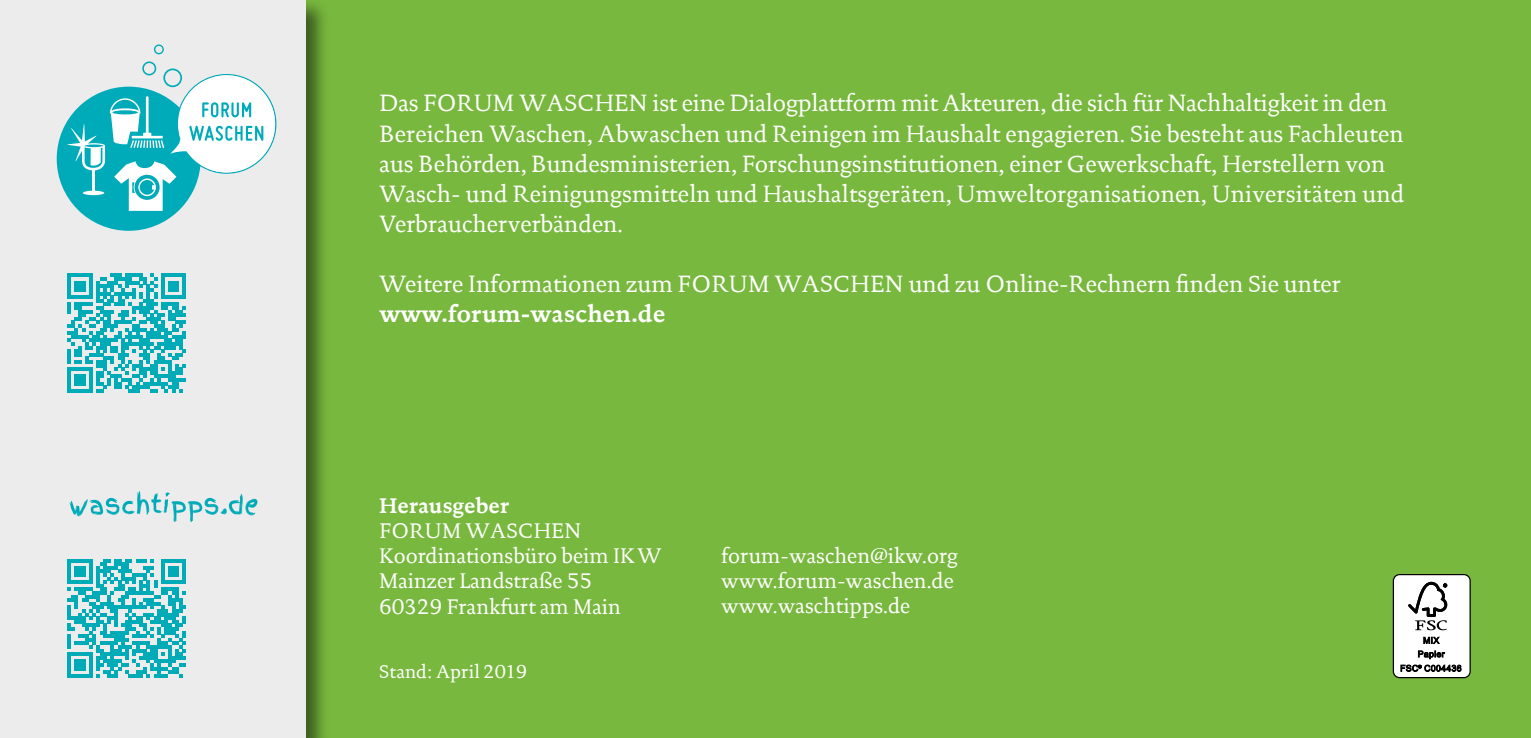
<style>
.page{position:relative;width:1531px;height:738px;background:#fff}
.page>*{position:absolute;margin:0;border:0;box-sizing:border-box;transform-origin:0 0}
.t1{font:23.75px/30px "Documenta Dtl";color:#fff}
.t2{font:21.25px "Documenta Dtl";color:#fff}
.t3{font:700 21.25px "Documenta Dtl";color:#fff}
.t4{font:18.75px "Documenta Dtl";color:#fff}
.s1{font-weight:700}
</style>
<div class="page">
<div style="left:305px;top:0;width:1226px;height:737px;background:#78b83e"></div>
<div style="left:1393px;top:574px;width:77px;height:103px;background:#fff;border-radius:6px"></div>
<div style="left:1393px;top:573px;width:77px;height:104px;border:1px solid #000;border-radius:6px"></div>
<svg style="left:1408px;top:581px;width:39px;height:48px"></svg>
<svg style="left:1423px;top:636px;width:16px;height:7px"></svg>
<svg style="left:1418px;top:650px;width:27px;height:8px"></svg>
<svg style="left:1400px;top:664px;width:61px;height:7px"></svg>
<div style="left:0;top:0;width:330px;height:737px;background:#000;opacity:.5"></div>
<div style="left:0;top:0;width:306px;height:737px;background:#ececec"></div>
<svg style="left:154px;top:44px;width:10px;height:10px"></svg>
<svg style="left:57px;top:61px;width:219px;height:170px"></svg>
<svg style="left:70px;top:491px;width:187px;height:30px"></svg>
<svg style="left:67px;top:559px;width:119px;height:118px"></svg>
<svg style="left:67px;top:273px;width:119px;height:119px"></svg>
<p class="t1" style="left:379px;top:88px;width:1026px">Das FORUM WASCHEN ist eine Dialogplattform mit Akteuren, die sich für Nachhaltigkeit in den Bereichen Waschen, Abwaschen und Reinigen im Haushalt engagieren. Sie besteht aus Fachleuten aus Behörden, Bundesministerien, Forschungsinstitutionen, einer Gewerkschaft, Herstellern von Wasch- und Reinigungsmitteln und Haushaltsgeräten, Umweltorganisationen, Universitäten und Verbraucherverbänden.</p>
<p class="t1" style="left:379px;top:268px;width:963px">Weitere Informationen zum FORUM WASCHEN und zu Online-Rechnern finden Sie unter <span class="s1">www.forum-waschen.de</span></p>
<p class="t3" style="left:379px;top:493px;width:131px">Herausgeber</p>
<p class="t2" style="left:379px;top:518px;width:204px">FORUM WASCHEN</p>
<p class="t2" style="left:379px;top:543px;width:284px">Koordinationsbüro beim IK W</p>
<p class="t2" style="left:379px;top:568px;width:214px">Mainzer Landstraße 55</p>
<p class="t2" style="left:379px;top:593px;width:243px">60329 Frankfurt am Main</p>
<p class="t4" style="left:379px;top:659px;width:149px">Stand: April 2019</p>
<p class="t2" style="left:721px;top:543px;width:238px">forum-waschen@ikw.org</p>
<p class="t2" style="left:721px;top:568px;width:234px">www.forum-waschen.de</p>
<p class="t2" style="left:721px;top:593px;width:191px">www.waschtipps.de</p>
</div>
